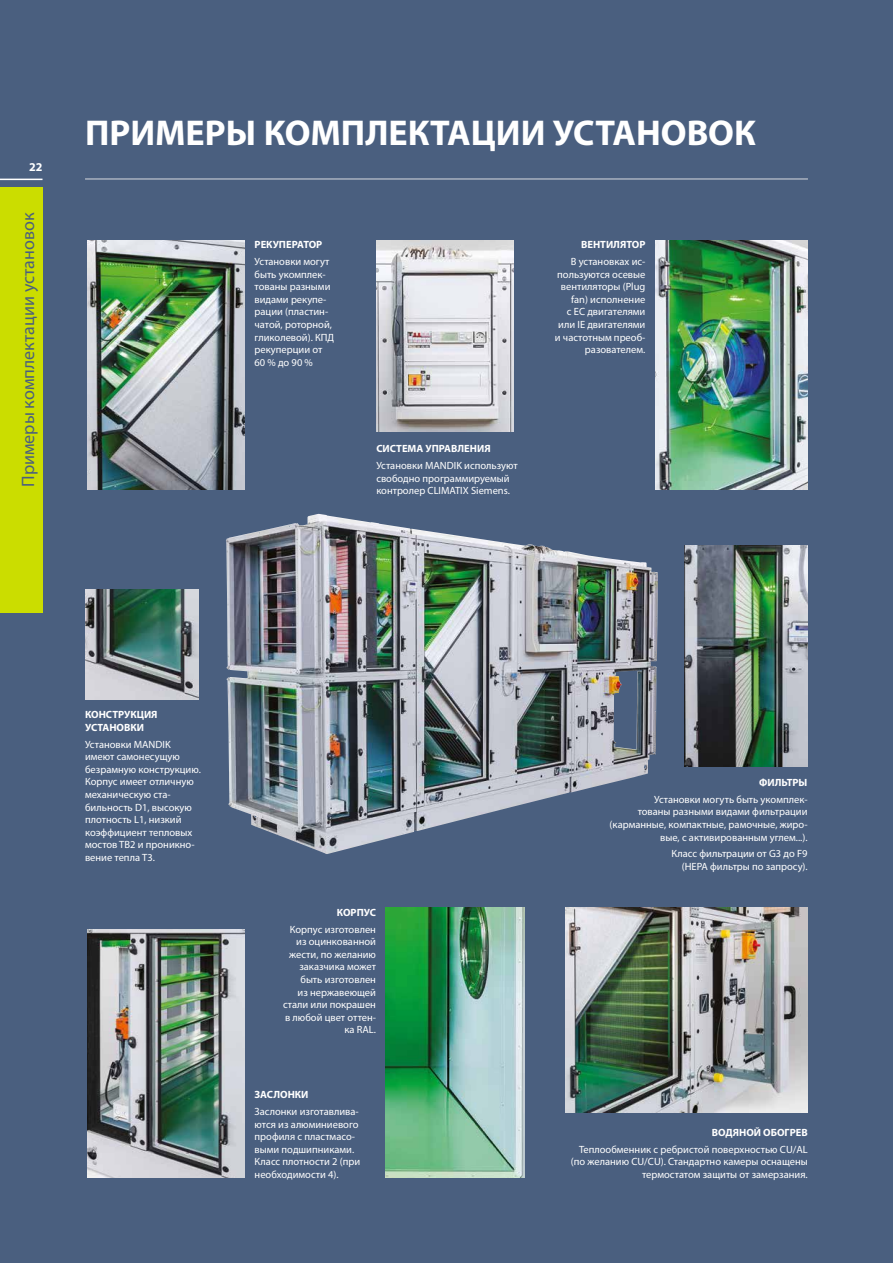
<style>
.page{position:relative;width:893px;height:1263px;background:#4a5f7f}
.page>*{position:absolute;margin:0;border:0;box-sizing:border-box;transform-origin:0 0}
.t1{font:700 36px "Myriad Pro";color:#fff}
.t2{font:18px "Myriad Pro";color:#4a5f7f}
.t3{font:700 12px "Myriad Pro";color:#fff}
.t4{font:10.5px/12.6px "Myriad Pro";color:#fff;text-align:right}
.t5{font:700 10.5px/12.6px "Myriad Pro";color:#fff}
</style>
<div class="page">
<div style="left:0;top:187px;width:43px;height:425px;background:#cbdd00"></div>
<hr style="left:0;top:179px;width:43px;height:1px;background:#fff">
<hr style="left:85px;top:179px;width:723px;height:1px;background:#d8dbe0">
<img style="left:226px;top:514px;width:432px;height:340px">
<img style="left:376px;top:240px;width:137px;height:192px">
<img style="left:87px;top:240px;width:157px;height:249px">
<img style="left:87px;top:929px;width:157px;height:249px">
<img style="left:566px;top:908px;width:242px;height:204px">
<img style="left:386px;top:908px;width:139px;height:270px">
<img style="left:655px;top:240px;width:153px;height:249px">
<img style="left:685px;top:545px;width:123px;height:222px">
<img style="left:85px;top:589px;width:113px;height:110px">
<p class="t3" style="left:29px;top:159px;width:15px">22</p>
<h2 class="t2" style="left:17px;top:487px;width:276px;rotate:-90deg">Примеры комплектации установок</h2>
<h1 class="t1" style="left:85px;top:109px;width:672px">ПРИМЕРЫ КОМПЛЕКТАЦИИ УСТАНОВОК</h1>
<p class="t5" style="left:255px;top:238px;width:69px">РЕКУПЕРАТОР</p>
<p class="t4" style="left:255px;top:255px;width:81px;text-align:left">Установки могут быть укомплек&shy;тованы разными видами рекупе&shy;рации (пластин&shy;чатой, роторной, гликолевой). КПД рекуперции от<br>60 % до 90 %</p>
<p class="t5" style="left:376px;top:442px;width:116px">СИСТЕМА УПРАВЛЕНИЯ</p>
<p class="t4" style="left:376px;top:459px;width:143px;text-align:left">Установки MANDIK используют свободно программируемый контролер CLIMATIX Siemens.</p>
<p class="t5" style="left:581px;top:238px;width:66px">ВЕНТИЛЯТОР</p>
<p class="t4" style="left:555px;top:255px;width:92px">В установках ис&shy;пользуются осевые вентиляторы (Plug fan) исполнение<br>с ЕС двигателями или IE двигателями и частотным преоб&shy;разователем.</p>
<p class="t5" style="left:85px;top:708px;width:74px">КОНСТРУКЦИЯ<br>УСТАНОВКИ</p>
<p class="t4" style="left:85px;top:738px;width:117px;text-align:left">Установки MANDIK имеют самонесущую безрамную конструкцию.<br>Корпус имеет отличную механическую ста&shy;бильность D1, высокую плотность L1, низкий коэффициент тепловых мостов TB2 и проникно&shy;вение тепла Т3.</p>
<p class="t5" style="left:337px;top:905px;width:41px">КОРПУС</p>
<p class="t4" style="left:283px;top:923px;width:95px">Корпус изготовлен из оцинкованной жести, по желанию заказчика может быть изготовлен<br>из нержавеющей стали или покрашен в любой цвет оттен&shy;ка RAL.</p>
<p class="t5" style="left:255px;top:1088px;width:55px">ЗАСЛОНКИ</p>
<p class="t4" style="left:255px;top:1105px;width:107px;text-align:left">Заслонки изготавлива&shy;ются из алюминиевого профиля с пластмасо&shy;выми подшипниками.<br>Класс плотности 2 (при необходимости 4).</p>
<p class="t5" style="left:759px;top:776px;width:50px">ФИЛЬТРЫ</p>
<p class="t4" style="left:610px;top:793px;width:200px">Установки могуть быть укомплек-<br>тованы разными видами фильтрации (карманные, компактные, рамочные, жиро&shy;вые, с активированным углем...).</p>
<p class="t4" style="left:671px;top:847px;width:138px">Класс фильтрации от G3 до F9 (HEPA фильтры по запросу).</p>
<p class="t5" style="left:712px;top:1126px;width:97px">ВОДЯНОЙ ОБОГРЕВ</p>
<p class="t4" style="left:571px;top:1143px;width:238px">Теплообменник с ребристой поверхностью CU/AL (по желанию CU/CU). Стандартно камеры оснащены термостатом защиты от замерзания.</p>
</div>
